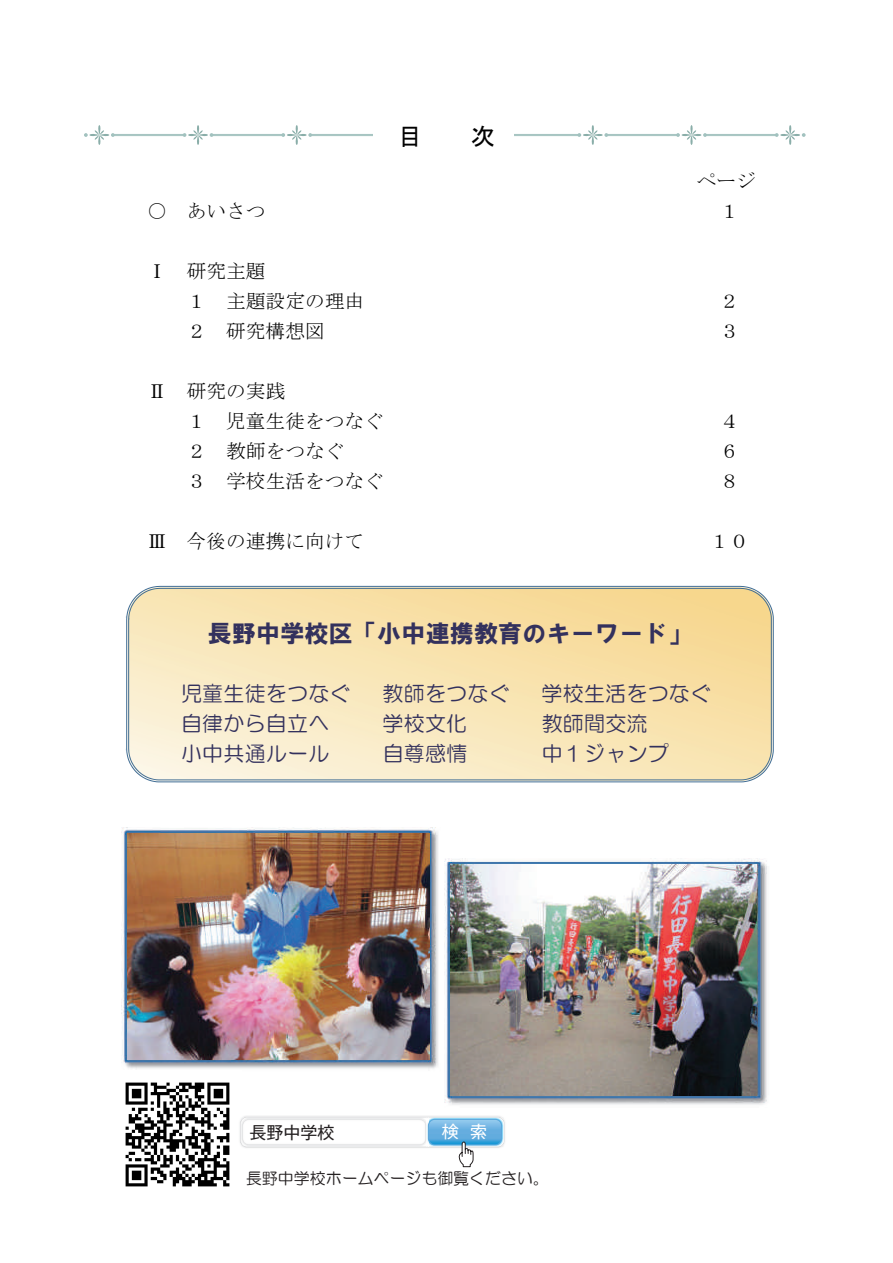
<style>
.page{position:relative;width:893px;height:1263px;background:#fff}
.page>*{position:absolute;margin:0;border:0;box-sizing:border-box;transform-origin:0 0}
.t1{font:24px "HGS Soei Kakugothic UB";letter-spacing:.01em;color:#33315d}
.t2{font:24px "MS Gothic";color:#000}
.t3{font:21px "HG Maru Gothic MPRO";letter-spacing:.01em;color:#33315d}
.t4{font:19.5px/30px "MS Mincho";letter-spacing:.01em;color:#000}
.t5{font:16.95px "Gothic MB101 Pro";color:#231f20}
.t6{font:16.95px "Gothic MB101 Pro";color:#fff}
.t7{font:15.9px "HG Maru Gothic MPRO";color:#231f20}
</style>
<div class="page">
<svg style="left:84px;top:125px;width:31px;height:20px"></svg>
<hr style="left:114px;top:135px;width:71px;height:1px;background:#a2c2bf">
<hr style="left:114px;top:134px;width:71px;height:1px;background:#a2c2bf">
<svg style="left:183px;top:125px;width:30px;height:20px"></svg>
<hr style="left:212px;top:135px;width:71px;height:1px;background:#a2c2bf">
<hr style="left:212px;top:134px;width:71px;height:1px;background:#a2c2bf">
<svg style="left:281px;top:125px;width:31px;height:20px"></svg>
<hr style="left:311px;top:135px;width:71px;height:1px;background:#a2c2bf">
<hr style="left:311px;top:134px;width:71px;height:1px;background:#a2c2bf">
<hr style="left:509px;top:135px;width:70px;height:1px;background:#a2c2bf">
<hr style="left:509px;top:134px;width:70px;height:1px;background:#a2c2bf">
<svg style="left:577px;top:125px;width:31px;height:20px"></svg>
<hr style="left:607px;top:135px;width:71px;height:1px;background:#a2c2bf">
<hr style="left:607px;top:134px;width:71px;height:1px;background:#a2c2bf">
<svg style="left:676px;top:125px;width:31px;height:20px"></svg>
<hr style="left:706px;top:135px;width:71px;height:1px;background:#a2c2bf">
<hr style="left:706px;top:134px;width:71px;height:1px;background:#a2c2bf">
<svg style="left:775px;top:125px;width:31px;height:20px"></svg>
<div style="left:373px;top:124px;width:140px;height:26px;background:#fff"></div>
<img style="left:121px;top:827px;width:317px;height:242px">
<img style="left:445px;top:859px;width:322px;height:246px">
<svg style="left:126px;top:586px;width:648px;height:196px;background:#f4e2b5"></svg>
<img style="left:128px;top:834px;width:301px;height:225px">
<img style="left:451px;top:864px;width:306px;height:231px">
<img style="left:125px;top:1082px;width:105px;height:105px">
<svg style="left:240px;top:1117px;width:264px;height:50px"></svg>
<p class="t2" style="left:398px;top:124px;width:26px">目</p>
<p class="t2" style="left:471px;top:124px;width:26px">次</p>
<p class="t4" style="left:697px;top:166px;width:61px">ページ</p>
<p class="t4" style="left:147px;top:196px;width:120px">○ あいさつ</p>
<p class="t4" style="left:720px;top:196px;width:21px">１</p>
<p class="t4" style="left:187px;top:256px;width:179px;text-indent:-40px">Ⅰ 研究主題<br>１ 主題設定の理由</p>
<p class="t4" style="left:720px;top:286px;width:21px">２</p>
<p class="t4" style="left:187px;top:316px;width:139px">２ 研究構想図</p>
<p class="t4" style="left:720px;top:316px;width:21px">３</p>
<p class="t4" style="left:187px;top:376px;width:198px;text-indent:-39px">Ⅱ 研究の実践<br>１ 児童生徒をつなぐ</p>
<p class="t4" style="left:720px;top:406px;width:21px">４</p>
<p class="t4" style="left:187px;top:436px;width:159px">２ 教師をつなぐ</p>
<p class="t4" style="left:720px;top:436px;width:21px">６</p>
<p class="t4" style="left:187px;top:466px;width:198px">３ 学校生活をつなぐ</p>
<p class="t4" style="left:720px;top:466px;width:21px">８</p>
<p class="t4" style="left:147px;top:526px;width:218px">Ⅲ 今後の連携に向けて</p>
<p class="t4" style="left:710px;top:526px;width:41px">１０</p>
<p class="t1" style="left:208px;top:622px;width:486px">長野中学校区「小中連携教育のキーワード」</p>
<p class="t3" style="left:181px;top:683px;width:171px">児童生徒をつなぐ</p>
<p class="t3" style="left:383px;top:683px;width:129px">教師をつなぐ</p>
<p class="t3" style="left:542px;top:683px;width:171px">学校生活をつなぐ</p>
<p class="t3" style="left:181px;top:713px;width:150px">自律から自立へ</p>
<p class="t3" style="left:383px;top:713px;width:86px">学校文化</p>
<p class="t3" style="left:542px;top:713px;width:107px">教師間交流</p>
<p class="t3" style="left:181px;top:743px;width:150px">小中共通ルール</p>
<p class="t3" style="left:383px;top:743px;width:86px">自尊感情</p>
<p class="t3" style="left:542px;top:743px;width:129px">中１ジャンプ</p>
<p class="t5" style="left:250px;top:1118px;width:87px">長野中学校</p>
<p class="t6" style="left:442px;top:1117px;width:47px">検 索</p>
<p class="t7" style="left:246px;top:1170px;width:304px">長野中学校ホームページも御覧ください。</p>
</div>
